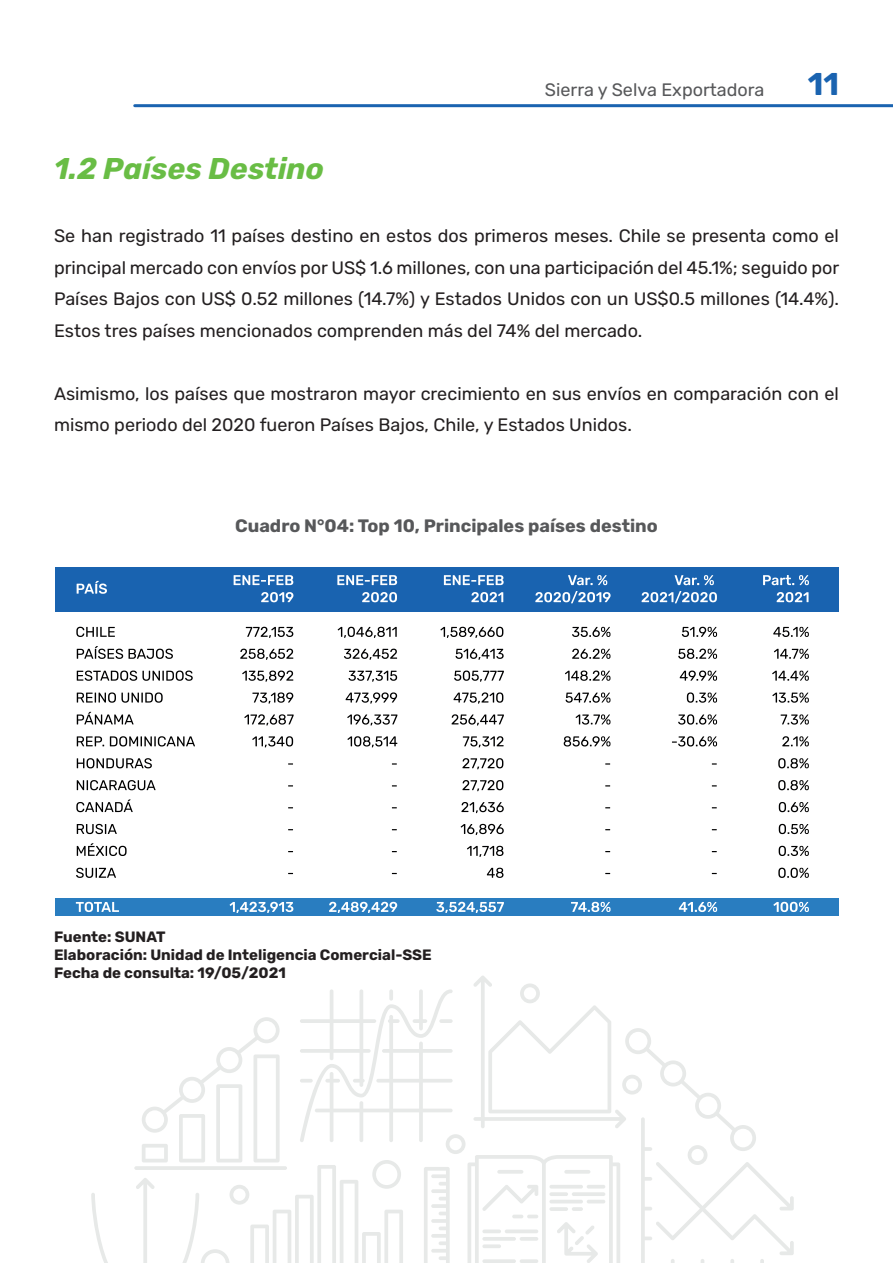
<style>
.page{position:relative;width:893px;height:1263px;background:#fff}
.page>*{position:absolute;margin:0;border:0;box-sizing:border-box;transform-origin:0 0}
.t1{font:700 31.5px "Rubik";color:#1a63b0}
.t2{font:italic 700 30px "Rubik";color:#69bd45}
.t3{font:18px/31.5px "Rubik";color:#231f20;text-align:justify}
.t4{font:700 18px "Rubik";color:#57585a}
.t5{font:18px "Rubik";color:#57585a}
.t6{font:700 15px/18px "Rubik";color:#231f20}
</style>
<div class="page">
<hr style="left:135px;top:104px;width:758px;height:3px;background:#1a63b0">
<svg style="left:91px;top:976px;width:703px;height:287px"></svg>
<div style="left:56px;top:567px;width:783px;height:45px;background:#1963b0"></div>
<div style="left:56px;top:897px;width:783px;height:18px;background:#297dc0"></div>
<svg style="left:76px;top:627px;width:39px;height:10px"></svg>
<svg style="left:77px;top:646px;width:46px;height:13px"></svg>
<svg style="left:129px;top:649px;width:44px;height:10px"></svg>
<svg style="left:77px;top:670px;width:116px;height:11px"></svg>
<svg style="left:77px;top:692px;width:86px;height:11px"></svg>
<svg style="left:77px;top:712px;width:57px;height:12px"></svg>
<svg style="left:77px;top:736px;width:27px;height:10px"></svg>
<svg style="left:110px;top:736px;width:85px;height:10px"></svg>
<svg style="left:77px;top:758px;width:75px;height:10px"></svg>
<svg style="left:77px;top:780px;width:79px;height:10px"></svg>
<svg style="left:76px;top:799px;width:57px;height:13px"></svg>
<svg style="left:77px;top:824px;width:40px;height:10px"></svg>
<svg style="left:77px;top:843px;width:50px;height:13px"></svg>
<svg style="left:76px;top:868px;width:40px;height:10px"></svg>
<svg style="left:76px;top:902px;width:43px;height:10px"></svg>
<svg style="left:77px;top:581px;width:30px;height:13px"></svg>
<svg style="left:246px;top:627px;width:47px;height:11px"></svg>
<svg style="left:240px;top:649px;width:53px;height:11px"></svg>
<svg style="left:242px;top:670px;width:51px;height:12px"></svg>
<svg style="left:252px;top:692px;width:41px;height:12px"></svg>
<svg style="left:244px;top:714px;width:50px;height:11px"></svg>
<svg style="left:252px;top:736px;width:41px;height:11px"></svg>
<svg style="left:230px;top:902px;width:63px;height:11px"></svg>
<svg style="left:338px;top:627px;width:59px;height:11px"></svg>
<svg style="left:344px;top:649px;width:53px;height:11px"></svg>
<svg style="left:349px;top:671px;width:48px;height:11px"></svg>
<svg style="left:346px;top:692px;width:51px;height:12px"></svg>
<svg style="left:347px;top:714px;width:50px;height:11px"></svg>
<svg style="left:347px;top:736px;width:50px;height:11px"></svg>
<svg style="left:329px;top:902px;width:68px;height:11px"></svg>
<svg style="left:440px;top:627px;width:63px;height:11px"></svg>
<svg style="left:455px;top:649px;width:49px;height:11px"></svg>
<svg style="left:454px;top:670px;width:50px;height:12px"></svg>
<svg style="left:454px;top:692px;width:49px;height:12px"></svg>
<svg style="left:452px;top:714px;width:52px;height:11px"></svg>
<svg style="left:463px;top:736px;width:41px;height:11px"></svg>
<svg style="left:462px;top:758px;width:41px;height:11px"></svg>
<svg style="left:462px;top:780px;width:41px;height:11px"></svg>
<svg style="left:461px;top:802px;width:43px;height:11px"></svg>
<svg style="left:461px;top:824px;width:43px;height:11px"></svg>
<svg style="left:467px;top:846px;width:36px;height:11px"></svg>
<svg style="left:487px;top:868px;width:16px;height:10px"></svg>
<svg style="left:436px;top:902px;width:68px;height:11px"></svg>
<svg style="left:572px;top:627px;width:38px;height:10px"></svg>
<svg style="left:572px;top:649px;width:38px;height:10px"></svg>
<svg style="left:565px;top:670px;width:45px;height:11px"></svg>
<svg style="left:566px;top:692px;width:44px;height:11px"></svg>
<svg style="left:576px;top:714px;width:34px;height:11px"></svg>
<svg style="left:564px;top:736px;width:46px;height:10px"></svg>
<svg style="left:571px;top:902px;width:40px;height:10px"></svg>
<svg style="left:568px;top:575px;width:39px;height:10px"></svg>
<svg style="left:535px;top:591px;width:76px;height:12px"></svg>
<svg style="left:682px;top:627px;width:35px;height:10px"></svg>
<svg style="left:678px;top:649px;width:39px;height:10px"></svg>
<svg style="left:680px;top:670px;width:37px;height:11px"></svg>
<svg style="left:687px;top:692px;width:30px;height:11px"></svg>
<svg style="left:678px;top:714px;width:39px;height:11px"></svg>
<svg style="left:672px;top:736px;width:45px;height:10px"></svg>
<svg style="left:679px;top:902px;width:38px;height:10px"></svg>
<svg style="left:675px;top:575px;width:39px;height:10px"></svg>
<svg style="left:642px;top:591px;width:75px;height:12px"></svg>
<svg style="left:773px;top:627px;width:36px;height:10px"></svg>
<svg style="left:774px;top:649px;width:35px;height:10px"></svg>
<svg style="left:772px;top:671px;width:37px;height:10px"></svg>
<svg style="left:772px;top:692px;width:37px;height:11px"></svg>
<svg style="left:781px;top:714px;width:28px;height:11px"></svg>
<svg style="left:782px;top:736px;width:27px;height:10px"></svg>
<svg style="left:778px;top:758px;width:31px;height:10px"></svg>
<svg style="left:778px;top:780px;width:31px;height:10px"></svg>
<svg style="left:779px;top:802px;width:30px;height:10px"></svg>
<svg style="left:779px;top:824px;width:30px;height:10px"></svg>
<svg style="left:779px;top:846px;width:30px;height:10px"></svg>
<svg style="left:778px;top:868px;width:31px;height:10px"></svg>
<svg style="left:773px;top:902px;width:36px;height:10px"></svg>
<svg style="left:763px;top:575px;width:46px;height:10px"></svg>
<svg style="left:777px;top:592px;width:31px;height:10px"></svg>
<svg style="left:234px;top:575px;width:59px;height:10px"></svg>
<svg style="left:261px;top:592px;width:32px;height:10px"></svg>
<svg style="left:337px;top:575px;width:60px;height:10px"></svg>
<svg style="left:362px;top:592px;width:35px;height:10px"></svg>
<svg style="left:444px;top:575px;width:60px;height:10px"></svg>
<svg style="left:471px;top:592px;width:32px;height:10px"></svg>
<h2 class="t2" style="left:54px;top:152px;width:272px">1.2 Países Destino</h2>
<p class="t5" style="left:545px;top:79px;width:221px">Sierra y Selva Exportadora</p>
<h1 class="t1" style="left:808px;top:67px;width:33px">11</h1>
<p class="t3" style="left:54px;top:221px;width:787px">Se han registrado 11 países destino en estos dos primeros meses. Chile se presenta como el principal mercado con envíos por US$ 1.6 millones, con una participación del 45.1%; seguido por Países Bajos con US$ 0.52 millones (14.7%) y Estados Unidos con un US$0.5 millones (14.4%).<br>Estos tres países mencionados comprenden más del 74% del mercado.</p>
<p class="t3" style="left:54px;top:378px;width:786px">Asimismo, los países que mostraron mayor crecimiento en sus envíos en comparación con el mismo periodo del 2020 fueron Países Bajos, Chile, y Estados Unidos.</p>
<p class="t4" style="left:235px;top:516px;width:424px">Cuadro N°04: Top 10, Principales países destino</p>
<p class="t6" style="left:54px;top:929px;width:379px">Fuente: SUNAT<br>Elaboración: Unidad de Inteligencia Comercial-SSE<br>Fecha de consulta: 19/05/2021</p>
</div>
